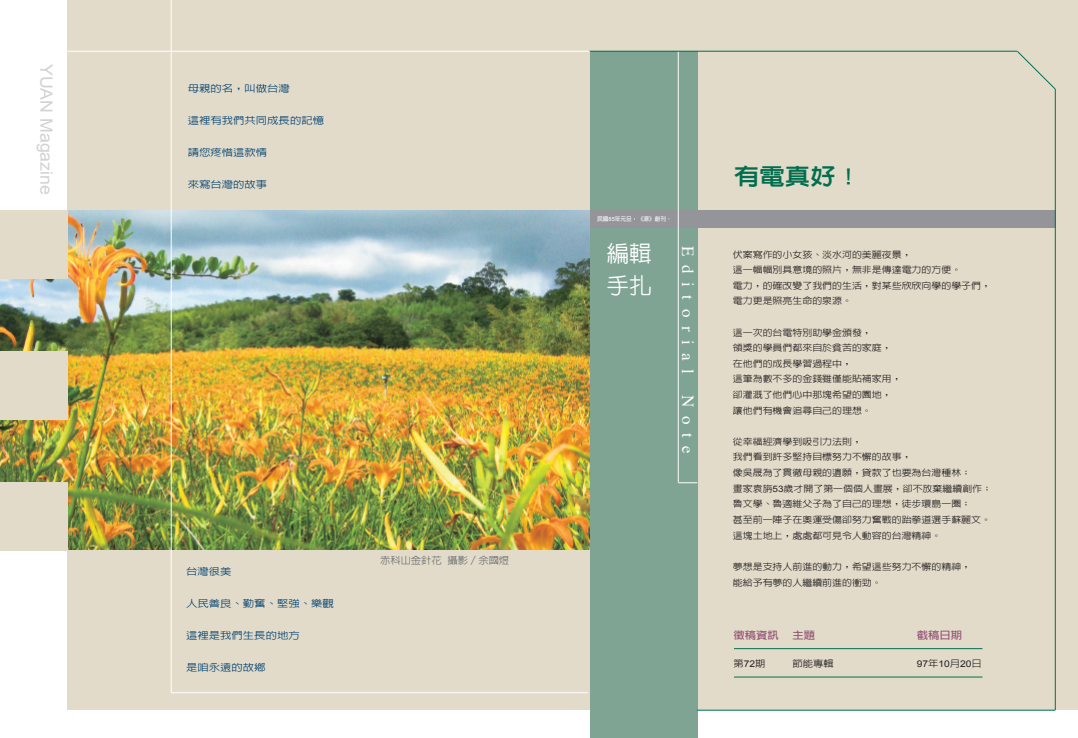
<style>
.page{position:relative;width:1078px;height:738px;background:#fff}
.page>*{position:absolute;margin:0;border:0;box-sizing:border-box;transform-origin:0 0}
.t1{font:800 23px "AR Hei B5";color:#016f4f;scale:1.11 1}
.t2{font:500 22.7px/31.9px "AR Hei B5";color:#fff}
.t3{font:17px "Times";letter-spacing:.5em;color:#fff}
.t4{font:16.8px "Arial";color:#d1d2d4;scale:1.05 1}
.t5{font:700 10.2px "AR Hei B5";color:#925376;scale:1.11 1}
.圖說{font:500 9.8px "AR Hei B5";color:#6c6d70;scale:1.05 1}
.t6{font:500 9.6px "AR Hei B5";color:#004071;scale:1.18 1}
.t7{font:9.2px "Arial";color:#231f20;scale:1.11 1}
.t8{font:500 9.2px "AR Hei B5";color:#231f20;scale:1.11 1}
.t9{font:500 8.9px "AR Hei B5";color:#231f20;scale:1.11 1}
.t10{font:700 5.7px "AR Hei B5";color:#fff}
.s1{font-family:"Arial";font-weight:400}
.s2{font-family:"AR Hei B5";font-weight:500}
</style>
<div class="page">
<div style="left:67px;top:0;width:1010px;height:709px;background:#e2dbc9"></div>
<img style="left:0;top:210px;width:590px;height:339px">
<div style="left:590px;top:51px;width:107px;height:686px;background:#80a493"></div>
<div style="left:590px;top:210px;width:464px;height:17px;background:#939598"></div>
<hr style="left:678px;top:51px;width:1px;height:431px;background:#fff">
<hr style="left:588px;top:51px;width:428px;height:1px;background:#016f4e">
<hr style="left:0;top:51px;width:590px;height:1px;background:#fff">
<hr style="left:1054px;top:89px;width:1px;height:620px;background:#016f4e">
<svg style="left:1016px;top:51px;width:39px;height:38px"></svg>
<svg style="left:678px;top:482px;width:19px;height:1px"></svg>
<hr style="left:171px;top:0;width:1px;height:692px;background:#fff">
<hr style="left:171px;top:692px;width:416px;height:1px;background:#fff">
<hr style="left:696px;top:709px;width:358px;height:1px;background:#016f4e">
<div style="left:0;top:210px;width:67px;height:68px;background:#e2dbc9"></div>
<div style="left:0;top:351px;width:67px;height:68px;background:#e2dbc9"></div>
<div style="left:0;top:482px;width:67px;height:68px;background:#e2dbc9"></div>
<hr style="left:733px;top:648px;width:249px;height:1px;background:#016f4e">
<hr style="left:733px;top:676px;width:249px;height:1px;background:#016f4e">
<p class="t4" style="left:57px;top:64px;width:126px;rotate:90deg">YUAN Magazine</p>
<p class="t6" style="left:188px;top:84px;width:88px">母親的名，叫做台灣</p>
<p class="t6" style="left:188px;top:116px;width:117px">這裡有我們共同成長的記憶</p>
<p class="t6" style="left:188px;top:147px;width:69px">請您疼惜這款情</p>
<p class="t6" style="left:188px;top:179px;width:69px">來寫台灣的故事</p>
<p class="t6" style="left:186px;top:566px;width:40px">台灣很美</p>
<p class="t6" style="left:186px;top:597px;width:126px">人民善良、勤奮、堅強、樂觀</p>
<p class="t6" style="left:186px;top:629px;width:98px">這裡是我們生長的地方</p>
<p class="t6" style="left:186px;top:661px;width:69px">是咱永遠的故鄉</p>
<p class="圖說" style="left:380px;top:554px;width:124px">赤科山金針花攝影／余國煜</p>
<p class="t10" style="left:597px;top:215px;width:76px">民國<span class="s1">85</span>年元旦，《源》創刊。</p>
<p class="t2" style="left:606px;top:237px;width:47px">編輯手扎</p>
<p class="t3" style="left:703px;top:246px;width:209px;rotate:90deg">Editorial Note</p>
<p class="t1" style="left:733px;top:164px;width:116px">有電真好！</p>
<p class="t9" style="left:732px;top:249px;width:162px">伏案寫作的小女孩、淡水河的美麗夜景，</p>
<p class="t9" style="left:732px;top:265px;width:207px">這一幅幅別具意境的照片，無非是傳達電力的方便。</p>
<p class="t9" style="left:732px;top:281px;width:234px">電力，的確改變了我們的生活，對某些欣欣向學的學子們，</p>
<p class="t9" style="left:732px;top:296px;width:109px">電力更是照亮生命的泉源。</p>
<p class="t9" style="left:732px;top:327px;width:127px">這一次的台電特別助學金頒發，</p>
<p class="t9" style="left:732px;top:343px;width:145px">領獎的學員們都來自於貧苦的家庭，</p>
<p class="t9" style="left:732px;top:358px;width:109px">在他們的成長學習過程中，</p>
<p class="t9" style="left:732px;top:374px;width:153px">這筆為數不多的金錢雖僅能貼補家用，</p>
<p class="t9" style="left:732px;top:390px;width:145px">卻灌溉了他們心中那塊希望的園地，</p>
<p class="t9" style="left:732px;top:405px;width:127px">讓他們有機會追尋自己的理想。</p>
<p class="t9" style="left:732px;top:436px;width:118px">從幸福經濟學到吸引力法則，</p>
<p class="t9" style="left:732px;top:452px;width:162px">我們看到許多堅持目標努力不懈的故事，</p>
<p class="t9" style="left:732px;top:468px;width:216px">像吳晟為了貫徹母親的遺願，貸款了也要為台灣種林；</p>
<p class="t9" style="left:732px;top:483px;width:235px">畫家袁旃<span class="s1">53</span>歲才開了第一個個人畫展，卻不放棄繼續創作；</p>
<p class="t9" style="left:732px;top:499px;width:216px">魯文學、魯適維父子為了自己的理想，徒步環島一圈；</p>
<p class="t9" style="left:732px;top:514px;width:234px">甚至前一陣子在奧運受傷卻努力奮戰的跆拳道選手蘇麗文。</p>
<p class="t9" style="left:732px;top:530px;width:189px">這塊土地上，處處都可見令人動容的台灣精神。</p>
<p class="t9" style="left:732px;top:561px;width:216px">夢想是支持人前進的動力，希望這些努力不懈的精神，</p>
<p class="t9" style="left:732px;top:577px;width:136px">能給予有夢的人繼續前進的衝勁。</p>
<p class="t5" style="left:733px;top:630px;width:42px">徵稿資訊</p>
<p class="t5" style="left:792px;top:630px;width:22px">主題</p>
<p class="t5" style="left:916px;top:630px;width:42px">截稿日期</p>
<p class="t8" style="left:733px;top:658px;width:30px">第<span class="s1">72</span>期</p>
<p class="t8" style="left:792px;top:658px;width:39px">節能專輯</p>
<p class="t7" style="left:916px;top:657px;width:60px">97<span class="s2">年</span>10<span class="s2">月</span>20<span class="s2">日</span></p>
</div>
